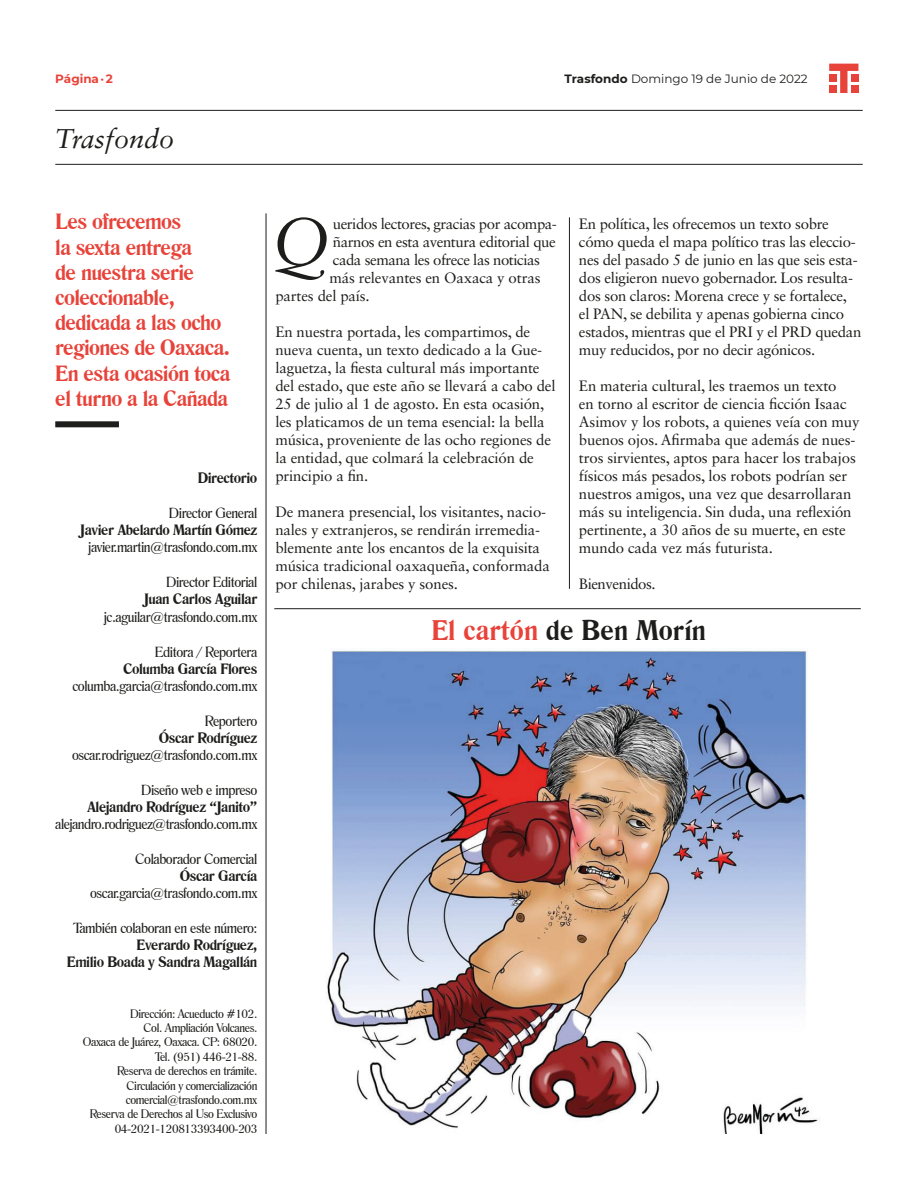
<style>
.page{position:relative;width:918px;height:1188px;background:#fff}
.page>*{position:absolute;margin:0;border:0;box-sizing:border-box;transform-origin:0 0}
.t1{font:italic 66.6px "Sabon LT Std";color:#1d1d1b}
.CABEZALES{font:700 27px "Romana BT";color:#1d1d1b}
.t2{font:italic 27px "Sabon LT Std";color:#1d1d1b}
.t3{font:700 21px/25.2px "Romana BT";letter-spacing:-.03em;color:#e8433a}
.t4{font:15px/18px "Sabon LT Std";letter-spacing:-.01em;color:#1d1d1b}
.t5{font:15px "Sabon LT Std";letter-spacing:-.03em;color:#1d1d1b}
.t6{font:14.25px "Romana BT";letter-spacing:-.03em;color:#1d1d1b}
.t7{font:700 14.25px "Romana BT";letter-spacing:-.03em;color:#1d1d1b}
.t8{font:12px "Romana BT";letter-spacing:-.03em;color:#1d1d1b}
.t9{font:12px "Montserrat";color:#1d1d1b}
.t10{font:700 12px "Montserrat";color:#e8433a}
.s1{font-weight:700}
.s2{color:#e8433a}
</style>
<div class="page">
<hr style="left:569px;top:217px;width:1px;height:372px;background:#1d1d1b">
<hr style="left:266px;top:213px;width:1px;height:921px;background:#1d1d1b">
<svg style="left:829px;top:64px;width:29px;height:29px"></svg>
<div style="left:829px;top:86px;width:8px;height:7px;background:#e8433a"></div>
<div style="left:829px;top:75px;width:8px;height:7px;background:#e8433a"></div>
<div style="left:851px;top:86px;width:7px;height:7px;background:#e8433a"></div>
<div style="left:851px;top:75px;width:7px;height:7px;background:#e8433a"></div>
<hr style="left:55px;top:110px;width:808px;height:1px;background:#1d1d1b">
<hr style="left:55px;top:164px;width:808px;height:1px;background:#1d1d1b">
<hr style="left:274px;top:608px;width:587px;height:1px;background:#1d1d1b">
<img style="left:327px;top:651px;width:491px;height:483px">
<div style="left:55px;top:421px;width:64px;height:6px;background:#1d1d1b"></div>
<p class="t10" style="left:55px;top:70px;width:59px">Página · 2</p>
<p class="t9" style="left:565px;top:70px;width:245px"><span class="s1">Trasfondo</span> Domingo 19 de Junio de 2022</p>
<p class="t2" style="left:55px;top:123px;width:120px">Trasfondo</p>
<p class="t3" style="left:55px;top:209px;width:177px">Les ofrecemos<br>la sexta entrega<br>de nuestra serie coleccionable, dedicada a las ocho regiones de Oaxaca.<br>En esta ocasión toca el turno a la Cañada</p>
<p class="t7" style="left:198px;top:469px;width:61px">Directorio</p>
<p class="t6" style="left:169px;top:504px;width:90px">Director General</p>
<p class="t7" style="left:80px;top:521px;width:179px">Javier Abelardo Martín Gómez</p>
<p class="t6" style="left:88px;top:538px;width:171px">javier.martin@trasfondo.com.mx</p>
<p class="t6" style="left:166px;top:574px;width:93px">Director Editorial</p>
<p class="t7" style="left:144px;top:591px;width:115px">Juan Carlos Aguilar</p>
<p class="t6" style="left:104px;top:608px;width:155px">jc.aguilar@trasfondo.com.mx</p>
<p class="t6" style="left:155px;top:643px;width:104px">Editora / Reportera</p>
<p class="t7" style="left:123px;top:660px;width:136px">Columba García Flores</p>
<p class="t6" style="left:72px;top:677px;width:186px">columba.garcia@trasfondo.com.mx</p>
<p class="t6" style="left:205px;top:712px;width:54px">Reportero</p>
<p class="t7" style="left:159px;top:729px;width:100px">Óscar Rodríguez</p>
<p class="t6" style="left:72px;top:746px;width:187px">oscar.rodriguez@trasfondo.com.mx</p>
<p class="t6" style="left:141px;top:781px;width:118px">Diseño web e impreso</p>
<p class="t7" style="left:87px;top:798px;width:172px">Alejandro Rodríguez “Janito”</p>
<p class="t6" style="left:55px;top:816px;width:204px">alejandro.rodriguez@trasfondo.com.mx</p>
<p class="t6" style="left:135px;top:850px;width:124px">Colaborador Comercial</p>
<p class="t7" style="left:180px;top:867px;width:79px">Óscar García</p>
<p class="t6" style="left:90px;top:884px;width:169px">oscar.garcia@trasfondo.com.mx</p>
<p class="t6" style="left:73px;top:919px;width:186px">También colaboran en este número:</p>
<p class="t7" style="left:137px;top:936px;width:122px">Everardo Rodríguez,</p>
<p class="t7" style="left:67px;top:953px;width:192px">Emilio Boada y Sandra Magallán</p>
<p class="t8" style="left:130px;top:1006px;width:129px">Dirección: Acueducto #102.</p>
<p class="t8" style="left:144px;top:1020px;width:115px">Col. Ampliación Volcanes.</p>
<p class="t8" style="left:83px;top:1035px;width:176px">Oaxaca de Juárez, Oaxaca. CP: 68020.</p>
<p class="t8" style="left:155px;top:1049px;width:104px">Tel. (951) 446-21-88.</p>
<p class="t8" style="left:117px;top:1064px;width:142px">Reserva de derechos en trámite.</p>
<p class="t8" style="left:127px;top:1078px;width:132px">Circulación y comercialización</p>
<p class="t8" style="left:126px;top:1092px;width:133px">comercial@trasfondo.com.mx</p>
<p class="t8" style="left:90px;top:1107px;width:169px">Reserva de Derechos al Uso Exclusivo</p>
<p class="t8" style="left:115px;top:1121px;width:144px">04-2021-120813393400-203</p>
<p class="t1" style="left:272px;top:203px;width:61px">Q</p>
<p class="t5" style="left:333px;top:215px;width:226px">ueridos lectores, gracias por acompa-</p>
<p class="t5" style="left:333px;top:233px;width:225px">ñarnos en esta aventura editorial que</p>
<p class="t5" style="left:333px;top:251px;width:209px">cada semana les ofrece las noticias</p>
<p class="t4" style="left:329px;top:268px;width:213px">más relevantes en Oaxaca y otras</p>
<p class="t4" style="left:275px;top:286px;width:96px">partes del país.</p>
<p class="t4" style="left:275px;top:322px;width:282px">En nuestra portada, les compartimos, de nueva cuenta, un texto dedicado a la Gue&shy;laguetza, la fiesta cultural más importante del estado, que este año se llevará a cabo del 25 de julio al 1 de agosto. En esta ocasión, les platicamos de un tema esencial: la bella música, proveniente de las ocho regiones de la entidad, que colmará la celebración de principio a fin.</p>
<p class="t4" style="left:275px;top:502px;width:276px">De manera presencial, los visitantes, nacio&shy;nales y extranjeros, se rendirán irremedia&shy;blemente ante los encantos de la exquisita música tradicional oaxaqueña, conformada por chilenas, jarabes y sones.</p>
<p class="t4" style="left:579px;top:214px;width:284px">En política, les ofrecemos un texto sobre cómo queda el mapa político tras las eleccio&shy;nes del pasado 5 de junio en las que seis esta&shy;dos eligieron nuevo gobernador. Los resulta&shy;dos son claros: Morena crece y se fortalece,<br>el PAN, se debilita y apenas gobierna cinco estados, mientras que el PRI y el PRD quedan muy reducidos, por no decir agónicos.</p>
<p class="t4" style="left:579px;top:376px;width:282px">En materia cultural, les traemos un texto<br>en torno al escritor de ciencia ficción Isaac Asimov y los robots, a quienes veía con muy buenos ojos. Afirmaba que además de nues&shy;tros sirvientes, aptos para hacer los trabajos físicos más pesados, los robots podrían ser nuestros amigos, una vez que desarrollaran más su inteligencia. Sin duda, una reflexión pertinente, a 30 años de su muerte, en este mundo cada vez más futurista.</p>
<p class="t5" style="left:579px;top:575px;width:78px">Bienvenidos.</p>
<p class="CABEZALES" style="left:431px;top:614px;width:276px"><span class="s2">El cartón</span> de Ben Morín</p>
</div>
